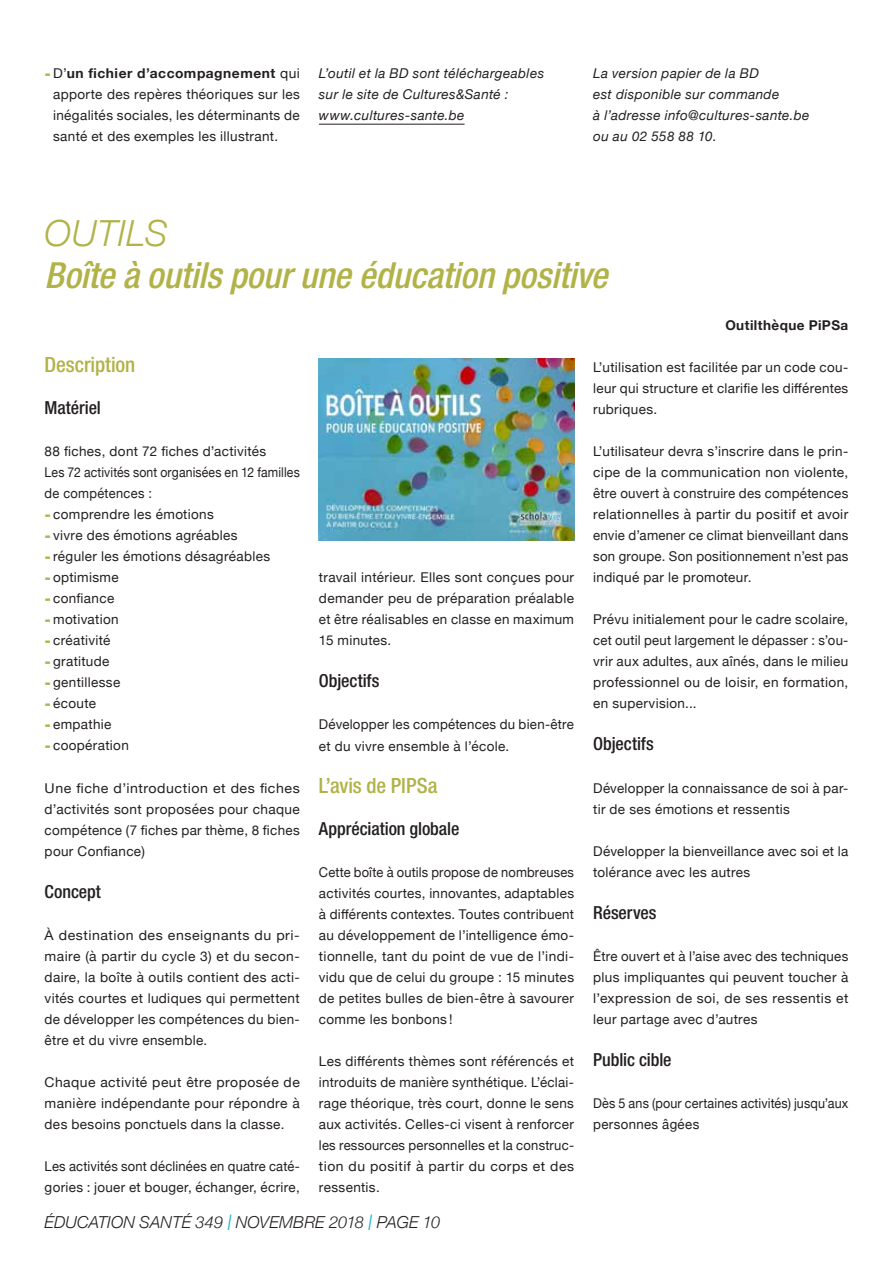
<style>
.page{position:relative;width:893px;height:1263px;background:#fff}
.page>*{position:absolute;margin:0;border:0;box-sizing:border-box;transform-origin:0 0}
.t1{font:italic 500 condensed 36px "Helvetica Neue";letter-spacing:-.005em;color:#b1b247}
.t2{font:italic 300 36px "Helvetica Neue";letter-spacing:.01em;color:#b1b247}
.t3{font:33px "The Sans";color:#b1b247;scale:.6 1}
.t4{font:500 condensed 21px "Helvetica Neue";letter-spacing:-.005em;color:#b1b247}
.t5{font:500 condensed 18px "Helvetica Neue";letter-spacing:-.005em;color:#231f20}
.t6{font:italic 300 16.5px "Helvetica Neue";letter-spacing:.005em;color:#231f20}
.t7{font:13.5px/21px "Helvetica Neue";letter-spacing:.025em;color:#231f20;text-align:justify}
.t8{font:13.5px/21px "Helvetica Neue";letter-spacing:.025em;color:#231f20;text-align:justify;scale:1.05 1}
.t9{font:13.5px/21px "Helvetica Neue";letter-spacing:.025em;color:#231f20;text-align:justify;scale:.95 1}
.t10{font:italic 13.5px/21px "Helvetica Neue";letter-spacing:.025em;color:#231f20}
.t11{font:13.5px/21px "Helvetica Neue";letter-spacing:.025em;color:#231f20;scale:.96 1}
.t12{font:13.5px/21px "Helvetica Neue";letter-spacing:.025em;color:#231f20;scale:.93 1}
.t13{font:700 13.5px "Helvetica Neue";letter-spacing:.035em;color:#231f20}
.s1{font-weight:700}
.s2{font-size:21.45px;color:#0caecf}
</style>
<div class="page">
<hr style="left:319px;top:124px;width:146px;height:1px;background:#231f20">
<img style="left:319px;top:358px;width:255px;height:182px">
<h2 class="t3" style="left:45px;top:44px;width:12px">-</h2>
<p class="t7" style="left:53px;top:64px;width:248px">D’<span class="s1">un fichier d’accompagnement</span> qui apporte des repères théoriques sur les inégalités sociales, les déterminants de santé et des exemples les illustrant.</p>
<p class="t10" style="left:319px;top:64px;width:227px">L’outil et la BD sont téléchargeables sur le site de Cultures&amp;Santé : www.cultures-sante.be</p>
<p class="t10" style="left:593px;top:64px;width:218px">La version papier de la BD<br>est disponible sur commande<br>à l’adresse info@cultures-sante.be ou au 02 558 88 10.</p>
<h1 class="t2" style="left:45px;top:205px;width:125px">OUTILS</h1>
<h1 class="t1" style="left:45px;top:254px;width:564px">Boîte à outils pour une éducation positive</h1>
<p class="t13" style="left:725px;top:315px;width:124px">Outilthèque PiPSa</p>
<h3 class="t4" style="left:45px;top:352px;width:92px">Description</h3>
<h3 class="t5" style="left:45px;top:397px;width:58px">Matériel</h3>
<p class="t7" style="left:45px;top:442px;width:257px;text-align:left">88 fiches, dont 72 fiches d’activités<br>Les 72 activités sont organisées en 12 familles de compétences :</p>
<h2 class="t3" style="left:45px;top:485px;width:12px">-</h2>
<p class="t7" style="left:53px;top:505px;width:162px">comprendre les émotions</p>
<h2 class="t3" style="left:45px;top:506px;width:12px">-</h2>
<p class="t7" style="left:53px;top:526px;width:186px">vivre des émotions agréables</p>
<h2 class="t3" style="left:45px;top:527px;width:12px">-</h2>
<p class="t7" style="left:53px;top:547px;width:219px">réguler les émotions désagréables</p>
<h2 class="t3" style="left:45px;top:548px;width:12px">-</h2>
<p class="t7" style="left:53px;top:568px;width:67px">optimisme</p>
<h2 class="t3" style="left:45px;top:569px;width:12px">-</h2>
<p class="t7" style="left:53px;top:589px;width:63px">confiance</p>
<h2 class="t3" style="left:45px;top:590px;width:12px">-</h2>
<p class="t7" style="left:53px;top:610px;width:67px">motivation</p>
<h2 class="t3" style="left:45px;top:611px;width:12px">-</h2>
<p class="t7" style="left:53px;top:631px;width:59px">créativité</p>
<h2 class="t3" style="left:45px;top:632px;width:12px">-</h2>
<p class="t7" style="left:53px;top:652px;width:58px">gratitude</p>
<h2 class="t3" style="left:45px;top:653px;width:12px">-</h2>
<p class="t7" style="left:53px;top:673px;width:69px">gentillesse</p>
<h2 class="t3" style="left:45px;top:674px;width:12px">-</h2>
<p class="t7" style="left:53px;top:694px;width:44px">écoute</p>
<h2 class="t3" style="left:45px;top:695px;width:12px">-</h2>
<p class="t7" style="left:53px;top:715px;width:60px">empathie</p>
<h2 class="t3" style="left:45px;top:716px;width:12px">-</h2>
<p class="t7" style="left:53px;top:736px;width:77px">coopération</p>
<p class="t8" style="left:45px;top:778px;width:244px">Une fiche d’introduction et des fiches d’activités sont proposées pour chaque compétence (7 fiches par thème, 8 fiches pour Confiance)</p>
<h3 class="t5" style="left:45px;top:880px;width:58px">Concept</h3>
<p class="t8" style="left:45px;top:925px;width:244px">À destination des enseignants du pri&shy;maire (à partir du cycle 3) et du secon&shy;daire, la boîte à outils contient des acti&shy;vités courtes et ludiques qui permettent de développer les compétences du bien&shy;être et du vivre ensemble.</p>
<p class="t7" style="left:45px;top:1072px;width:257px">Chaque activité peut être proposée de manière indépendante pour répondre à des besoins ponctuels dans la classe.</p>
<p class="t11" style="left:45px;top:1156px;width:267px">Les activités sont déclinées en quatre caté&shy;gories : jouer et bouger, échanger, écrire,</p>
<p class="t7" style="left:319px;top:568px;width:257px">travail intérieur. Elles sont conçues pour demander peu de préparation préalable et être réalisables en classe en maximum 15 minutes.</p>
<h3 class="t5" style="left:319px;top:670px;width:62px">Objectifs</h3>
<p class="t7" style="left:319px;top:715px;width:257px">Développer les compétences du bien-être et du vivre ensemble à l’école.</p>
<h3 class="t4" style="left:319px;top:772px;width:120px">L’avis de PIPSa</h3>
<h3 class="t5" style="left:319px;top:817px;width:142px">Appréciation globale</h3>
<p class="t9" style="left:319px;top:862px;width:270px">Cette boîte à outils propose de nombreuses activités courtes, innovantes, adaptables à différents contextes. Toutes contribuent au développement de l’intelligence émo&shy;tionnelle, tant du point de vue de l’indi&shy;vidu que de celui du groupe : 15 minutes de petites bulles de bien-être à savourer comme les bonbons !</p>
<p class="t7" style="left:319px;top:1051px;width:257px">Les différents thèmes sont référencés et introduits de manière synthétique. L’éclai&shy;rage théorique, très court, donne le sens aux activités. Celles-ci visent à renforcer les ressources personnelles et la construc&shy;tion du positif à partir du corps et des ressentis.</p>
<p class="t6" style="left:45px;top:1209px;width:397px">ÉDUCATION SANTÉ 349 <span class="s2">I</span> NOVEMBRE 2018 <span class="s2">I</span> PAGE 10</p>
<p class="t7" style="left:593px;top:358px;width:257px">L’utilisation est facilitée par un code cou&shy;leur qui structure et clarifie les différentes rubriques.</p>
<p class="t7" style="left:593px;top:442px;width:257px">L’utilisateur devra s’inscrire dans le prin&shy;cipe de la communication non violente, être ouvert à construire des compétences relationnelles à partir du positif et avoir envie d’amener ce climat bienveillant dans son groupe. Son positionnement n’est pas indiqué par le promoteur.</p>
<p class="t7" style="left:593px;top:610px;width:257px">Prévu initialement pour le cadre scolaire, cet outil peut largement le dépasser : s’ou&shy;vrir aux adultes, aux aînés, dans le milieu professionnel ou de loisir, en formation, en supervision...</p>
<h3 class="t5" style="left:593px;top:733px;width:62px">Objectifs</h3>
<p class="t7" style="left:593px;top:778px;width:257px">Développer la connaissance de soi à par&shy;tir de ses émotions et ressentis</p>
<p class="t7" style="left:593px;top:841px;width:257px">Développer la bienveillance avec soi et la tolérance avec les autres</p>
<h3 class="t5" style="left:593px;top:901px;width:65px">Réserves</h3>
<p class="t7" style="left:593px;top:946px;width:257px">Être ouvert et à l’aise avec des techniques plus impliquantes qui peuvent toucher à l’expression de soi, de ses ressentis et leur partage avec d’autres</p>
<h3 class="t5" style="left:593px;top:1048px;width:80px">Public cible</h3>
<p class="t12" style="left:593px;top:1093px;width:276px">Dès 5 ans (pour certaines activités) jusqu’aux personnes âgées</p>
</div>
